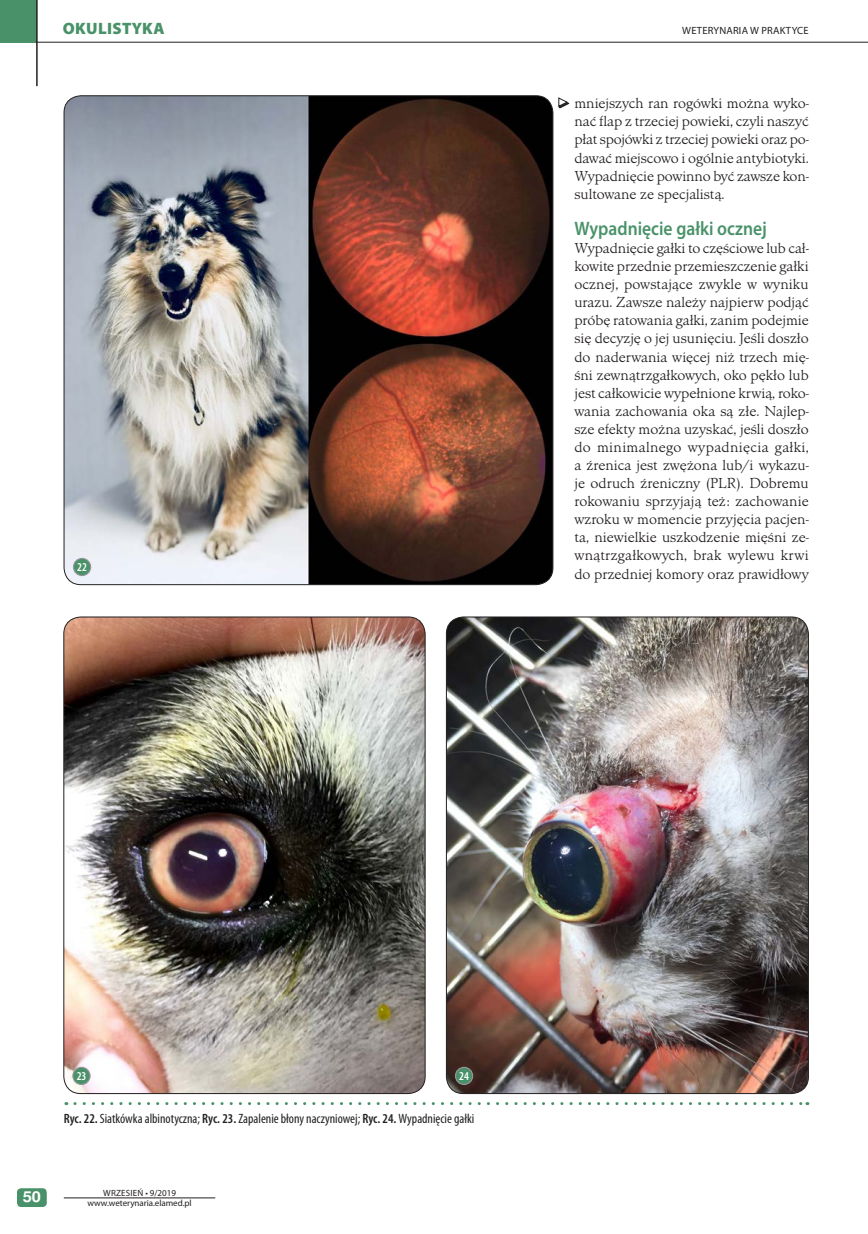
<style>
.page{position:relative;width:868px;height:1234px;background:#fff}
.page>*{position:absolute;margin:0;border:0;box-sizing:border-box;transform-origin:0 0}
.t1{font:600 19.5px "Myriad Pro";color:#499269;scale:.9 1}
.t2{font:900 16.5px "Myriad Pro";letter-spacing:.02em;color:#499269}
.t3{font:300 15px/18.1px "Minister TCE";color:#231f20;text-align:justify}
.t4{font:700 15px "Nimbus San LCE";color:#fff;scale:1.1 1}
.t5{font:condensed 13.5px "Myriad Pro";color:#231f20}
.t6{font:600 condensed 12px "Myriad Pro";color:#fff}
.t7{font:10.5px "Myriad Pro";letter-spacing:.02em;color:#231f20}
.t8{font:9px "Myriad Pro";letter-spacing:-.005em;color:#231f20}
.t9{font:9px "Myriad Pro";letter-spacing:.02em;color:#231f20}
.s1{font-weight:600}
</style>
<div class="page">
<div style="left:0;top:0;width:37px;height:42px;background:#499269"></div>
<hr style="left:36px;top:0;width:2px;height:86px;background:#231f20">
<hr style="left:36px;top:42px;width:831px;height:1px;background:#231f20">
<div style="left:17px;top:1187px;width:30px;height:19px;background:#499269;border-radius:4px"></div>
<hr style="left:64px;top:1197px;width:151px;height:1px;background:#231f20">
<img style="left:64px;top:617px;width:361px;height:476px">
<img style="left:446px;top:617px;width:362px;height:476px">
<img style="left:64px;top:96px;width:489px;height:488px">
<svg style="left:75px;top:1102px;width:732px;height:2px"></svg>
<div style="left:73px;top:1067px;width:17px;height:17px;background:#499269;border-radius:50%"></div>
<div style="left:72px;top:1066px;width:19px;height:18px;border:1px solid #939598;border-radius:50%"></div>
<div style="left:73px;top:558px;width:18px;height:17px;background:#499269;border-radius:50%"></div>
<div style="left:73px;top:557px;width:18px;height:19px;border:1px solid #939598;border-radius:50%"></div>
<div style="left:455px;top:1067px;width:17px;height:17px;background:#499269;border-radius:50%"></div>
<div style="left:455px;top:1066px;width:18px;height:18px;border:1px solid #939598;border-radius:50%"></div>
<svg style="left:558px;top:97px;width:10px;height:5px"></svg>
<svg style="left:559px;top:103px;width:9px;height:5px"></svg>
<div style="left:558px;top:102px;width:11px;height:6px;border:1px solid #231f20"></div>
<p class="t2" style="left:63px;top:19px;width:103px">OKULISTYKA</p>
<p class="t7" style="left:682px;top:25px;width:128px">WETERYNARIA W PRAKTYCE</p>
<p class="t6" style="left:77px;top:560px;width:11px">22</p>
<p class="t3" style="left:574px;top:95px;width:236px">mniejszych ran rogówki można wyko&shy;nać flap z trzeciej powieki, czyli naszyć płat spojówki z trzeciej powieki oraz po&shy;dawać miejscowo i ogólnie antybiotyki.<br>Wypadnięcie powinno być zawsze kon&shy;sultowane ze specjalistą.</p>
<h1 class="t1" style="left:574px;top:217px;width:215px">Wypadnięcie gałki ocznej</h1>
<p class="t3" style="left:574px;top:239px;width:236px">Wypadnięcie gałki to częściowe lub cał&shy;kowite przednie przemieszczenie gałki ocznej, powstające zwykle w wyniku urazu. Zawsze należy najpierw podjąć próbę ratowania gałki, zanim podejmie się decyzję o jej usunięciu. Jeśli doszło do naderwania więcej niż trzech mię&shy;śni zewnątrzgałkowych, oko pękło lub jest całkowicie wypełnione krwią, roko&shy;wania zachowania oka są złe. Najlep&shy;sze efekty można uzyskać, jeśli doszło do minimalnego wypadnięcia gałki, a źrenica jest zwężona lub/i wykazu&shy;je odruch źreniczny (PLR). Dobremu rokowaniu sprzyjają też: zachowanie wzroku w momencie przyjęcia pacjen&shy;ta, niewielkie uszkodzenie mięśni ze&shy;wnątrzgałkowych, brak wylewu krwi do przedniej komory oraz prawidłowy</p>
<p class="t6" style="left:77px;top:1069px;width:11px">23</p>
<p class="t6" style="left:459px;top:1069px;width:11px">24</p>
<p class="t5" style="left:64px;top:1110px;width:412px"><span class="s1">Ryc. 22.</span> Siatkówka albinotyczna; <span class="s1">Ryc. 23.</span> Zapalenie błony naczyniowej; <span class="s1">Ryc. 24.</span> Wypadnięcie gałki</p>
<p class="t4" style="left:23px;top:1187px;width:18px">50</p>
<p class="t9" style="left:103px;top:1187px;width:74px">WRZESIEŃ • 9/2019</p>
<p class="t8" style="left:87px;top:1197px;width:106px">www.weterynaria.elamed.pl</p>
</div>
